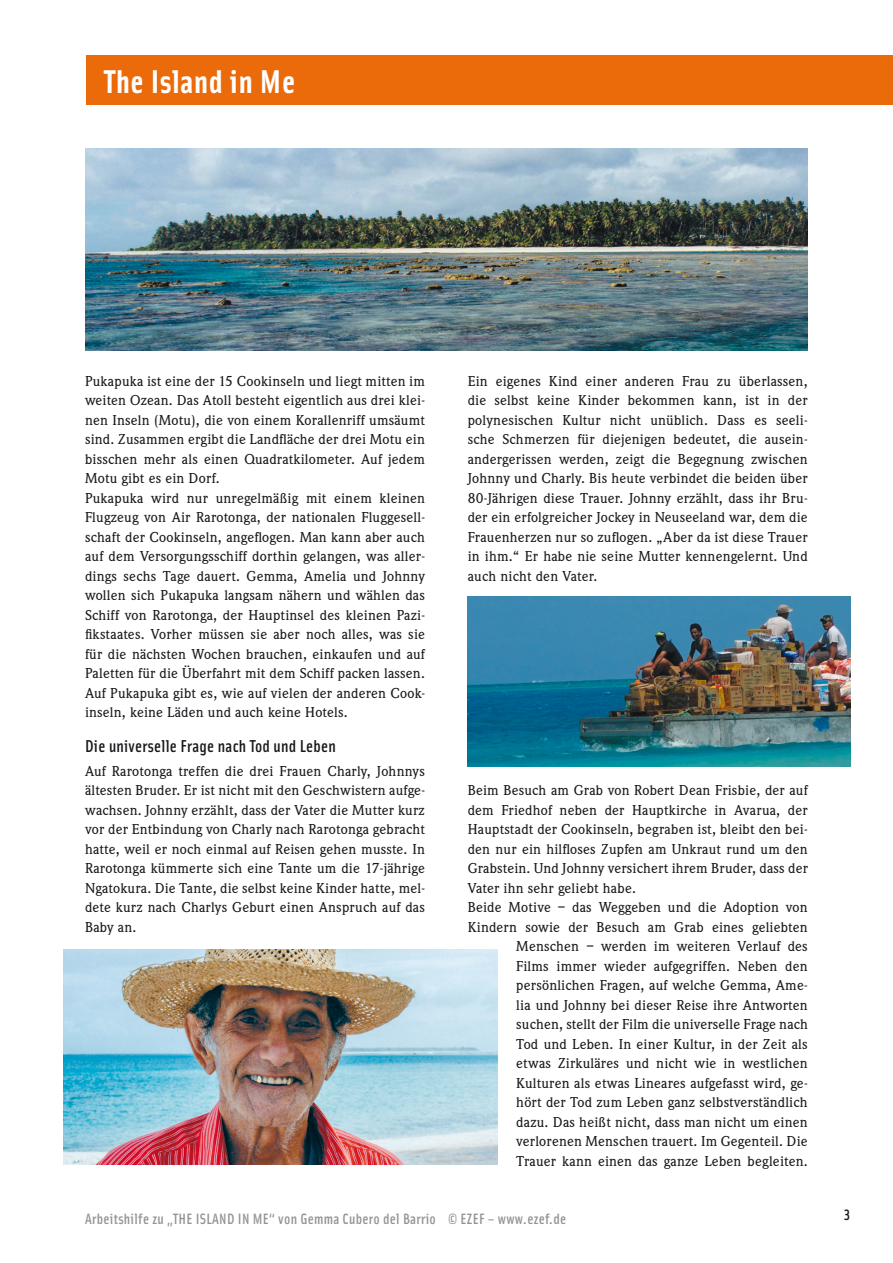
<style>
.page{position:relative;width:893px;height:1263px;background:#fff}
.page>*{position:absolute;margin:0;border:0;box-sizing:border-box;transform-origin:0 0}
.t1{font:33px "Solex Bold Lining";letter-spacing:.02em;color:#fff}
.t2{font:17.25px "Solex Medium Lining";letter-spacing:.015em;color:#1a171c}
.t3{font:500 15px/19.5px "Weidemann";letter-spacing:.015em;color:#1a171c;text-align:justify}
.t4{font:15px "Solex Medium Lining";letter-spacing:.02em;color:#929395}
.t5{font:15px "Solex Medium Lining";color:#1a171c}
</style>
<div class="page">
<div style="left:86px;top:55px;width:806px;height:50px;background:#eb6a0a"></div>
<img style="left:85px;top:149px;width:723px;height:202px">
<img style="left:468px;top:596px;width:382px;height:170px">
<img style="left:64px;top:949px;width:434px;height:216px">
<h1 class="t1" style="left:104px;top:60px;width:192px">The Island in Me</h1>
<p class="t3" style="left:85px;top:371px;width:342px;text-align:left">Pukapuka ist eine der 15 Cookinseln und liegt mitten im weiten Ozean. Das Atoll besteht eigentlich aus drei klei&shy;nen Inseln (Motu), die von einem Korallenriff umsäumt sind. Zusammen ergibt die Landfläche der drei Motu ein bisschen mehr als einen Quadratkilometer. Auf jedem Motu gibt es ein Dorf.<br>Pukapuka wird nur unregelmäßig mit einem kleinen Flugzeug von Air Rarotonga, der nationalen Fluggesell&shy;schaft der Cookinseln, angeflogen. Man kann aber auch auf dem Versorgungsschiff dorthin gelangen, was aller&shy;dings sechs Tage dauert. Gemma, Amelia und Johnny wollen sich Pukapuka langsam nähern und wählen das Schiff von Rarotonga, der Hauptinsel des kleinen Pazi&shy;fikstaates. Vorher müssen sie aber noch alles, was sie für die nächsten Wochen brauchen, einkaufen und auf Paletten für die Überfahrt mit dem Schiff packen lassen.<br>Auf Pukapuka gibt es, wie auf vielen der anderen Cook&shy;inseln, keine Läden und auch keine Hotels.</p>
<p class="t2" style="left:85px;top:734px;width:252px">Die universelle Frage nach Tod und Leben</p>
<p class="t3" style="left:85px;top:761px;width:342px">Auf Rarotonga treffen die drei Frauen Charly, Johnnys ältesten Bruder. Er ist nicht mit den Geschwistern aufge&shy;wachsen. Johnny erzählt, dass der Vater die Mutter kurz vor der Entbindung von Charly nach Rarotonga gebracht hatte, weil er noch einmal auf Reisen gehen musste. In Rarotonga kümmerte sich eine Tante um die 17-jährige Ngatokura. Die Tante, die selbst keine Kinder hatte, mel&shy;dete kurz nach Charlys Geburt einen Anspruch auf das Baby an.</p>
<p class="t3" style="left:468px;top:371px;width:342px">Ein eigenes Kind einer anderen Frau zu überlassen, die selbst keine Kinder bekommen kann, ist in der polynesischen Kultur nicht unüblich. Dass es seeli&shy;sche Schmerzen für diejenigen bedeutet, die ausein&shy;andergerissen werden, zeigt die Begegnung zwischen Johnny und Charly. Bis heute verbindet die beiden über 80-Jährigen diese Trauer. Johnny erzählt, dass ihr Bru&shy;der ein erfolgreicher Jockey in Neuseeland war, dem die Frauenherzen nur so zuflogen. „Aber da ist diese Trauer in ihm.“ Er habe nie seine Mutter kennengelernt. Und auch nicht den Vater.</p>
<p class="t3" style="left:468px;top:780px;width:341px">Beim Besuch am Grab von Robert Dean Frisbie, der auf</p>
<p class="t3" style="left:468px;top:800px;width:341px">dem Friedhof neben der Hauptkirche in Avarua, der</p>
<p class="t3" style="left:468px;top:819px;width:342px">Hauptstadt der Cookinseln, begraben ist, bleibt den bei-</p>
<p class="t3" style="left:468px;top:839px;width:341px">den nur ein hilfloses Zupfen am Unkraut rund um den</p>
<p class="t3" style="left:468px;top:858px;width:342px">Grabstein. Und Johnny versichert ihrem Bruder, dass der</p>
<p class="t3" style="left:468px;top:878px;width:170px">Vater ihn sehr geliebt habe.</p>
<p class="t3" style="left:468px;top:897px;width:341px">Beide Motive – das Weggeben und die Adoption von</p>
<p class="t3" style="left:468px;top:917px;width:341px">Kindern sowie der Besuch am Grab eines geliebten</p>
<p class="t3" style="left:516px;top:936px;width:293px">Menschen – werden im weiteren Verlauf des</p>
<p class="t3" style="left:516px;top:956px;width:293px">Films immer wieder aufgegriffen. Neben den</p>
<p class="t3" style="left:516px;top:975px;width:293px">persönlichen Fragen, auf welche Gemma, Ame-</p>
<p class="t3" style="left:516px;top:995px;width:293px">lia und Johnny bei dieser Reise ihre Antworten</p>
<p class="t3" style="left:516px;top:1014px;width:293px">suchen, stellt der Film die universelle Frage nach</p>
<p class="t3" style="left:516px;top:1034px;width:293px">Tod und Leben. In einer Kultur, in der Zeit als</p>
<p class="t3" style="left:516px;top:1053px;width:293px">etwas Zirkuläres und nicht wie in westlichen</p>
<p class="t3" style="left:516px;top:1073px;width:293px">Kulturen als etwas Lineares aufgefasst wird, ge-</p>
<p class="t3" style="left:516px;top:1092px;width:293px">hört der Tod zum Leben ganz selbstverständlich</p>
<p class="t3" style="left:516px;top:1112px;width:293px">dazu. Das heißt nicht, dass man nicht um einen</p>
<p class="t3" style="left:516px;top:1131px;width:293px">verlorenen Menschen trauert. Im Gegenteil. Die</p>
<p class="t3" style="left:516px;top:1151px;width:293px">Trauer kann einen das ganze Leben begleiten.</p>
<p class="t4" style="left:85px;top:1209px;width:483px">Arbeitshilfe zu „The Island i n Me“ von Gemma Cubero del Barrio © EZEF – www.ezef.de</p>
<p class="t5" style="left:844px;top:1205px;width:8px">3</p>
</div>
